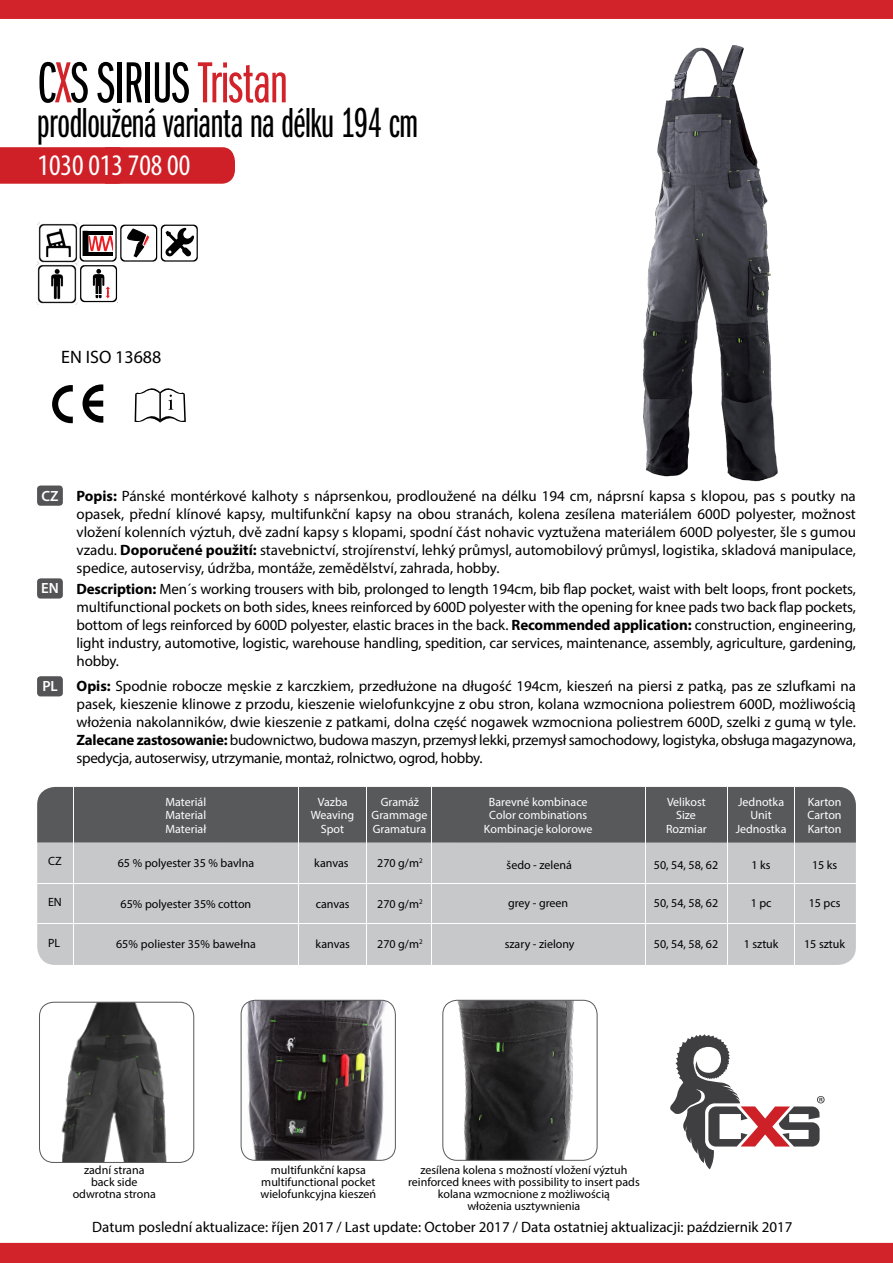
<style>
.page{position:relative;width:893px;height:1263px;background:#fff}
.page>*{position:absolute;margin:0;border:0;box-sizing:border-box;transform-origin:0 0}
.t1{font:60px "Franklin Got Itc DOT Boo Ext Com";letter-spacing:-.01em;color:#000}
.t2{font:43.5px "Franklin Got Itc DOT Boo Ext Com";letter-spacing:-.01em;color:#000}
.t3{font:condensed 30px "Myriad Pro";color:#fff}
.t4{font:18px "Myriad Pro";color:#000}
.t5{font:15px/18px "Myriad Pro";color:#000;text-align:justify}
.t6{font:600 14.85px "Myriad Pro";color:#fff}
.t7{font:12px/12px "Myriad Pro";color:#000;text-align:center}
.t8{font:12px "Myriad Pro";color:#fff}
.s1{color:#d2232a}
.s2{font-weight:700}
</style>
<div class="page">
<div style="left:0;top:147px;width:235px;height:37px;background:#cf2027"></div>
<svg style="left:670px;top:1034px;width:155px;height:135px"></svg>
<div style="left:37px;top:485px;width:26px;height:21px;background:#545456;border-radius:3px"></div>
<div style="left:37px;top:578px;width:26px;height:21px;background:#545456;border-radius:3px"></div>
<div style="left:37px;top:676px;width:26px;height:20px;background:#545456;border-radius:3px"></div>
<div style="left:0;top:0;width:893px;height:19px;background:#d2232a"></div>
<div style="left:0;top:1243px;width:893px;height:20px;background:#d2232a"></div>
<svg style="left:135px;top:388px;width:51px;height:35px"></svg>
<svg style="left:52px;top:384px;width:51px;height:39px"></svg>
<img style="left:36px;top:223px;width:42px;height:81px">
<svg style="left:78px;top:224px;width:120px;height:79px"></svg>
<img style="left:241px;top:1000px;width:154px;height:160px">
<div style="left:241px;top:1000px;width:155px;height:161px;border:1px solid #58595b;border-radius:14px"></div>
<img style="left:443px;top:1000px;width:153px;height:160px">
<div style="left:442px;top:1000px;width:156px;height:161px;border:1px solid #58595b;border-radius:14px"></div>
<img style="left:643px;top:45px;width:135px;height:437px">
<img style="left:39px;top:1002px;width:155px;height:160px">
<div style="left:39px;top:1002px;width:155px;height:161px;border:1px solid #58595b;border-radius:14px"></div>
<div style="left:37px;top:787px;width:819px;height:178px;background:#c7c8ca;border-radius:18px"></div>
<div style="left:37px;top:787px;width:819px;height:55px;background:#58595b"></div>
<hr style="left:37px;top:923px;width:819px;height:1px;background:#fff">
<hr style="left:37px;top:883px;width:819px;height:1px;background:#fff">
<hr style="left:299px;top:787px;width:1px;height:178px;background:#fff">
<hr style="left:73px;top:787px;width:1px;height:178px;background:#fff">
<hr style="left:794px;top:787px;width:1px;height:178px;background:#fff">
<hr style="left:727px;top:787px;width:1px;height:178px;background:#fff">
<hr style="left:431px;top:787px;width:1px;height:178px;background:#fff">
<hr style="left:366px;top:787px;width:1px;height:178px;background:#fff">
<hr style="left:645px;top:787px;width:1px;height:178px;background:#fff">
<h1 class="t1" style="left:37px;top:51px;width:252px">C<span class="s1">X</span>S SIRIUS <span class="s1">Tristan</span></h1>
<h2 class="t2" style="left:37px;top:99px;width:382px">prodloužená varianta na délku 194 cm</h2>
<h3 class="t3" style="left:38px;top:147px;width:154px">1030 013 708 00</h3>
<p class="t4" style="left:61px;top:346px;width:102px">EN ISO 13688</p>
<p class="t6" style="left:42px;top:486px;width:19px">CZ</p>
<p class="t6" style="left:41px;top:579px;width:19px">EN</p>
<p class="t6" style="left:42px;top:677px;width:17px">PL</p>
<p class="t7" style="left:48px;top:855px;width:15px">CZ</p>
<p class="t7" style="left:48px;top:896px;width:15px">EN</p>
<p class="t7" style="left:48px;top:936px;width:14px">PL</p>
<p class="t5" style="left:77px;top:486px;width:781px"><span class="s2">Popis:</span> Pánské montérkové kalhoty s náprsenkou, prodloužené na délku 194 cm, náprsní kapsa s klopou, pas s poutky na opasek, přední klínové kapsy, multifunkční kapsy na obou stranách, kolena zesílena materiálem 600D polyester, možnost vložení kolenních výztuh, dvě zadní kapsy s klopami, spodní část nohavic vyztužena materiálem 600D polyester, šle s gumou vzadu. <span class="s2">Doporučené použití:</span> stavebnictví, strojírenství, lehký průmysl, automobilový průmysl, logistika, skladová manipulace, spedice, autoservisy, údržba, montáže, zemědělství, zahrada, hobby.</p>
<p class="t5" style="left:77px;top:579px;width:781px"><span class="s2">Description:</span> Men´s working trousers with bib, prolonged to length 194cm, bib flap pocket, waist with belt loops, front pockets, multifunctional pockets on both sides, knees reinforced by 600D polyester with the opening for knee pads two back flap pockets, bottom of legs reinforced by 600D polyester, elastic braces in the back. <span class="s2">Recommended application:</span> construction, engineering, light industry, automotive, logistic, warehouse handling, spedition, car services, maintenance, assembly, agriculture, gardening, hobby.</p>
<p class="t5" style="left:77px;top:677px;width:781px"><span class="s2">Opis:</span> Spodnie robocze męskie z karczkiem, przedłużone na długość 194cm, kieszeń na piersi z patką, pas ze szlufkami na pasek, kieszenie klinowe z przodu, kieszenie wielofunkcyjne z obu stron, kolana wzmocniona poliestrem 600D, możliwością włożenia nakolanników, dwie kieszenie z patkami, dolna część nogawek wzmocniona poliestrem 600D, szelki z gumą w tyle.<br><span class="s2">Zalecane zastosowanie:</span> budownictwo, budowa maszyn, przemysł lekki, przemysł samochodowy, logistyka, obsługa magazynowa, spedycja, autoserwisy, utrzymanie, montaż, rolnictwo, ogrod, hobby.</p>
<p class="t8" style="left:165px;top:794px;width:42px">Materiál</p>
<p class="t8" style="left:165px;top:808px;width:42px">Material</p>
<p class="t8" style="left:165px;top:822px;width:42px">Materiał</p>
<p class="t8" style="left:318px;top:794px;width:31px">Vazba</p>
<p class="t8" style="left:321px;top:821px;width:25px">Spot</p>
<p class="t8" style="left:311px;top:808px;width:45px">Weaving</p>
<p class="t8" style="left:381px;top:794px;width:40px">Gramáž</p>
<p class="t8" style="left:373px;top:821px;width:55px">Gramatura</p>
<p class="t8" style="left:372px;top:808px;width:57px">Grammage</p>
<p class="t8" style="left:489px;top:794px;width:100px">Barevné kombinace</p>
<p class="t8" style="left:484px;top:821px;width:110px">Kombinacje kolorowe</p>
<p class="t8" style="left:489px;top:808px;width:100px">Color combinations</p>
<p class="t8" style="left:667px;top:794px;width:40px">Velikost</p>
<p class="t8" style="left:666px;top:821px;width:42px">Rozmiar</p>
<p class="t8" style="left:676px;top:808px;width:21px">Size</p>
<p class="t8" style="left:738px;top:794px;width:48px">Jednotka</p>
<p class="t8" style="left:736px;top:821px;width:52px">Jednostka</p>
<p class="t8" style="left:750px;top:808px;width:23px">Unit</p>
<p class="t8" style="left:808px;top:794px;width:35px">Karton</p>
<p class="t8" style="left:808px;top:821px;width:35px">Karton</p>
<p class="t8" style="left:808px;top:808px;width:36px">Carton</p>
<p class="t7" style="left:118px;top:857px;width:138px">65 % polyester 35 % bavlna</p>
<p class="t7" style="left:121px;top:898px;width:132px">65% polyester 35% cotton</p>
<p class="t7" style="left:116px;top:938px;width:141px">65% poliester 35% bawełna</p>
<p class="t7" style="left:314px;top:857px;width:36px">kanvas</p>
<p class="t7" style="left:316px;top:898px;width:35px">canvas</p>
<p class="t7" style="left:316px;top:938px;width:36px">kanvas</p>
<p class="t7" style="left:377px;top:857px;width:47px">270 g/m<sup>2</sup></p>
<p class="t7" style="left:377px;top:898px;width:47px">270 g/m<sup>2</sup></p>
<p class="t7" style="left:377px;top:938px;width:47px">270 g/m<sup>2</sup></p>
<p class="t7" style="left:507px;top:859px;width:67px">šedo - zelená</p>
<p class="t7" style="left:654px;top:859px;width:66px">50, 54, 58, 62</p>
<p class="t7" style="left:752px;top:859px;width:21px">1 ks</p>
<p class="t7" style="left:812px;top:859px;width:27px">15 ks</p>
<p class="t7" style="left:508px;top:897px;width:61px">grey - green</p>
<p class="t7" style="left:654px;top:897px;width:66px">50, 54, 58, 62</p>
<p class="t7" style="left:751px;top:897px;width:22px">1 pc</p>
<p class="t7" style="left:809px;top:897px;width:33px">15 pcs</p>
<p class="t7" style="left:505px;top:938px;width:71px">szary - zielony</p>
<p class="t7" style="left:654px;top:938px;width:66px">50, 54, 58, 62</p>
<p class="t7" style="left:744px;top:938px;width:36px">1 sztuk</p>
<p class="t7" style="left:804px;top:938px;width:42px">15 sztuk</p>
<p class="t7" style="left:73px;top:1164px;width:85px">zadní strana back side odwrotna strona</p>
<p class="t7" style="left:260px;top:1164px;width:117px">multifunkční kapsa multifunctional pocket wielofunkcyjna kieszeń</p>
<p class="t7" style="left:408px;top:1164px;width:233px">zesílena kolena s možností vložení výztuh reinforced knees with possibility to insert pads kolana wzmocnione z możliwością<br>włożenia usztywnienia</p>
<p class="t5" style="left:92px;top:1218px;width:702px">Datum poslední aktualizace: říjen 2017 / Last update: October 2017 / Data ostatniej aktualizacji: październik 2017</p>
</div>
